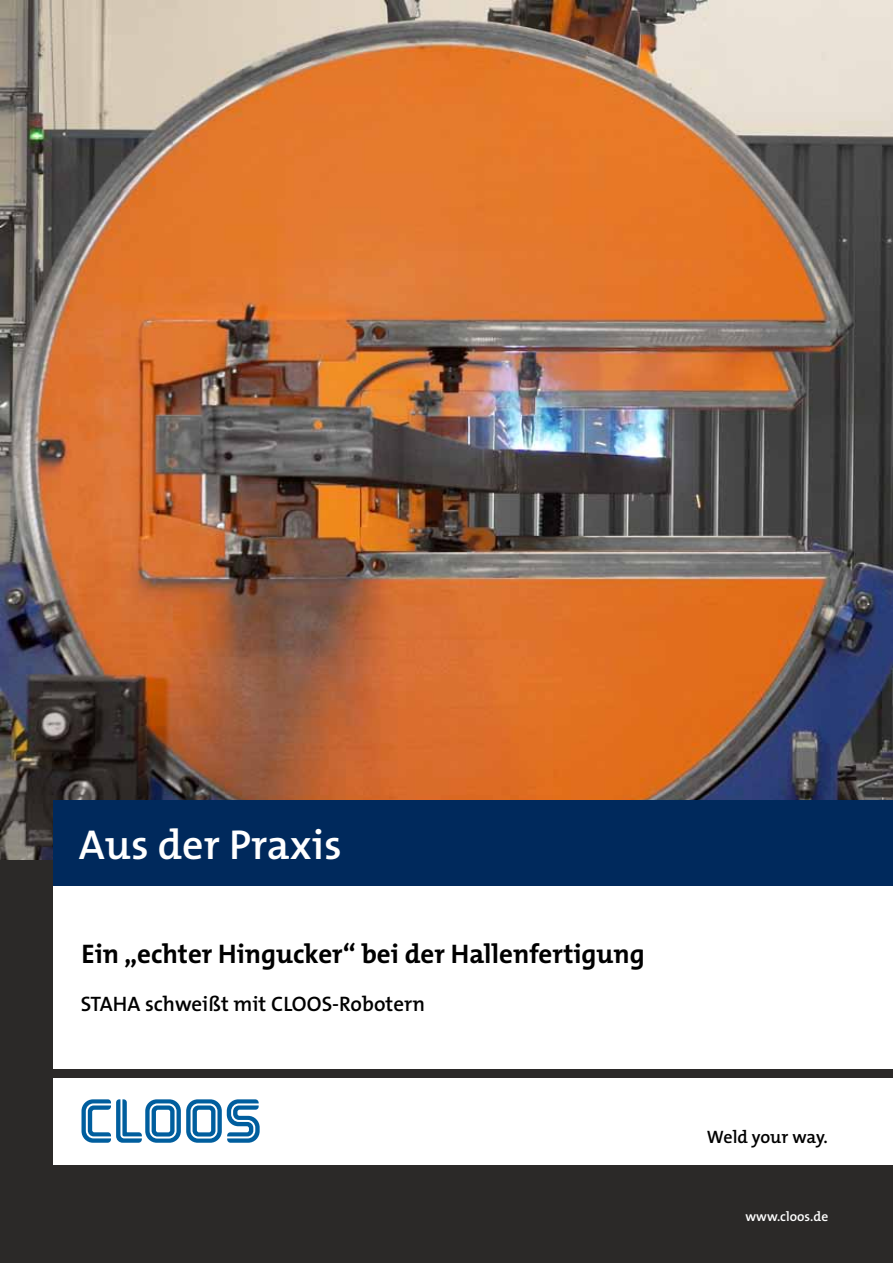
<style>
.page{position:relative;width:893px;height:1263px;background:#2b2928}
.page>*{position:absolute;margin:0;border:0;box-sizing:border-box;transform-origin:0 0}
.t1{font:600 42px "The Mix B6";color:#fff}
.t2{font:700 27px "The Mix B7";color:#000}
.t3{font:600 21px "The Mix B6";color:#000}
.t4{font:600 18px "The Mix B6";letter-spacing:-.005em;color:#000}
.t5{font:600 13.5px "The Mix B6";color:#fff}
</style>
<div class="page">
<img style="left:0;top:0;width:893px;height:859px">
<div style="left:54px;top:800px;width:839px;height:87px;background:#00295c"></div>
<div style="left:54px;top:887px;width:839px;height:182px;background:#fff"></div>
<div style="left:54px;top:1078px;width:839px;height:86px;background:#fff"></div>
<svg style="left:82px;top:1099px;width:178px;height:44px"></svg>
<h1 class="t1" style="left:79px;top:822px;width:264px">Aus der Praxis</h1>
<p class="t2" style="left:82px;top:939px;width:565px">Ein „echter Hingucker“ bei der Hallenfertigung</p>
<p class="t3" style="left:81px;top:992px;width:346px">STAHA schweißt mit CLOOS-Robotern</p>
<p class="t4" style="left:707px;top:1127px;width:122px">Weld your way.</p>
<p class="t5" style="left:745px;top:1210px;width:84px">www.cloos.de</p>
</div>
